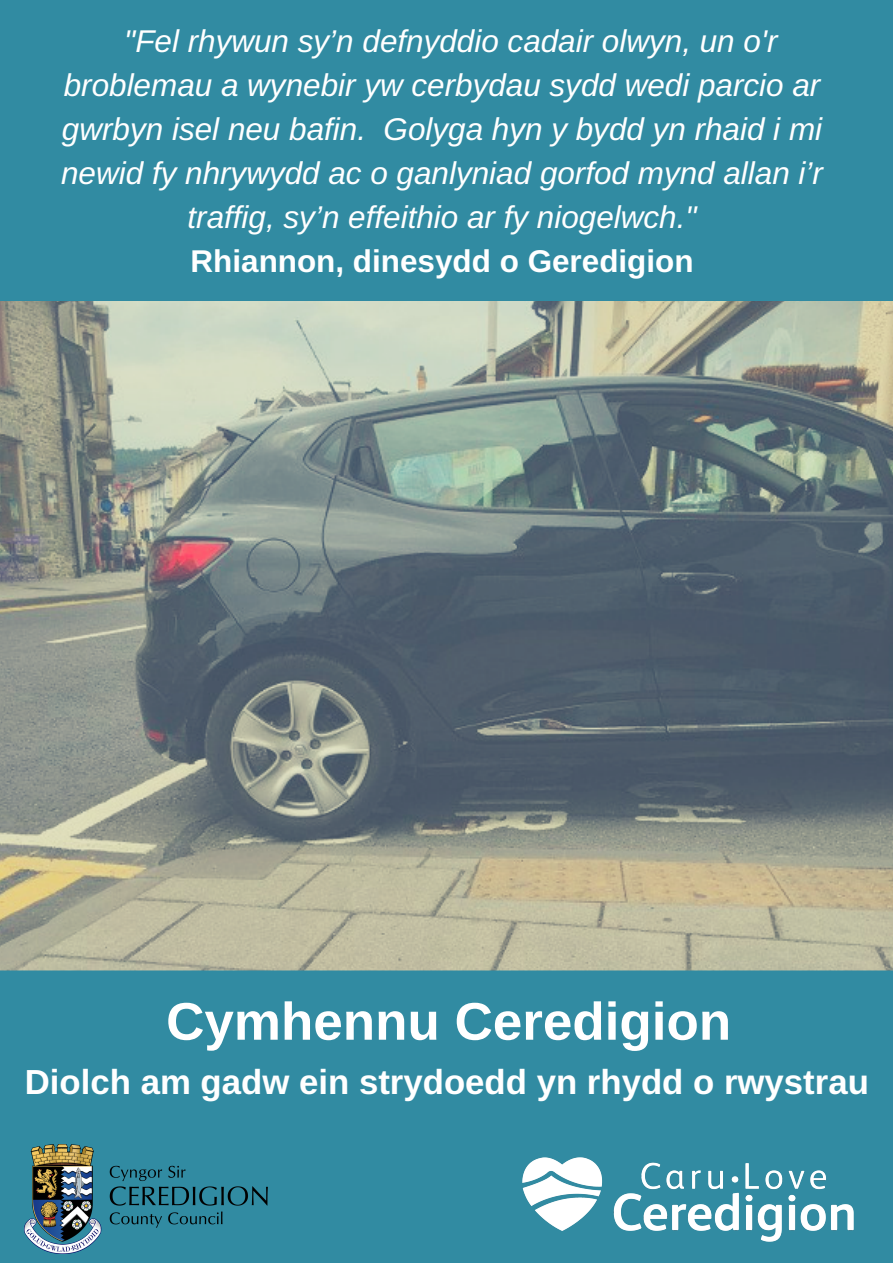
<style>
.page{position:relative;width:893px;height:1263px;background:#fff}
.page>*{position:absolute;margin:0;border:0;box-sizing:border-box;transform-origin:0 0}
.t1{font:700 52.95px "Arimo";color:#fff}
.t2{font:700 34.8px "Arimo";color:#fff}
.t3{font:italic 31.42px/43.9px "Arimo";color:#fff;text-align:center}
.t4{font:700 31.42px "Arimo";color:#fff}
</style>
<div class="page">
<div style="left:0;top:0;width:893px;height:666px;background:#318ba2"></div>
<img style="left:0;top:301px;width:893px;height:669px">
<div style="left:0;top:970px;width:893px;height:293px;background:#318ba2"></div>
<img style="left:506px;top:1141px;width:364px;height:116px">
<img style="left:24px;top:1144px;width:243px;height:109px">
<p class="t3" style="left:61px;top:20px;width:763px">"Fel rhywun sy’n defnyddio cadair olwyn, un o'r broblemau a wynebir yw cerbydau sydd wedi parcio ar gwrbyn isel neu bafin. Golyga hyn y bydd yn rhaid i mi newid fy nhrywydd ac o ganlyniad gorfod mynd allan i’r traffig, sy’n effeithio ar fy niogelwch."</p>
<p class="t4" style="left:191px;top:243px;width:505px">Rhiannon, dinesydd o Geredigion</p>
<h1 class="t1" style="left:166px;top:992px;width:566px">Cymhennu Ceredigion</h1>
<p class="t2" style="left:25px;top:1063px;width:845px">Diolch am gadw ein strydoedd yn rhydd o rwystrau</p>
</div>
